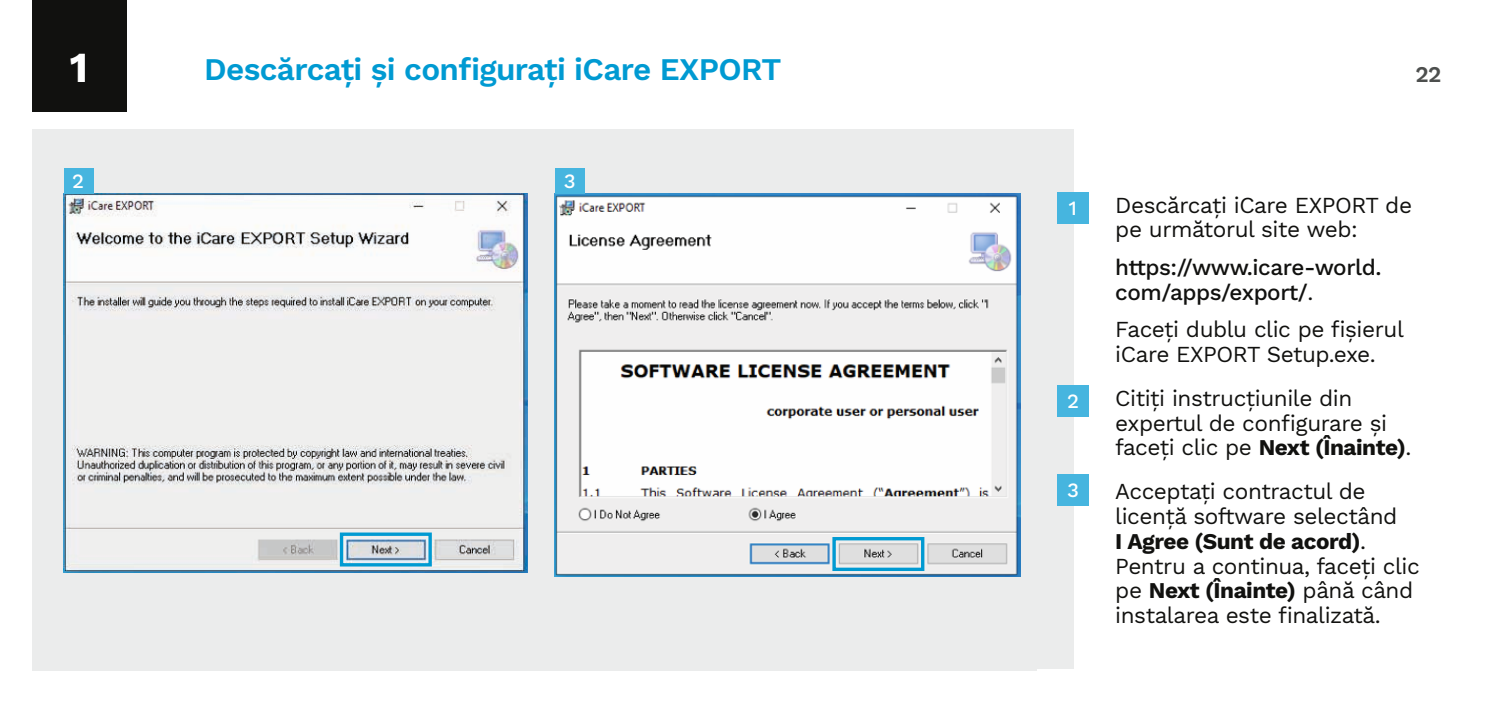
<style>
.page{position:relative;width:1499px;height:702px;background:#fff}
.page>*{position:absolute;margin:0;border:0;box-sizing:border-box;transform-origin:0 0}
.t1{font:700 42.75px "Work Sans";color:#fff}
.Otsikko_1{font:600 31.5px "Work Sans";letter-spacing:-.02em;color:#009ad2}
.listateksti{font:22.5px/24.8px "Work Sans";letter-spacing:-.02em;color:#11110f}
.listateksti-2{font:500 22.5px/24.8px "Work Sans";letter-spacing:-.02em;color:#11110f}
.t2{font:600 22.5px "Work Sans";color:#4d4f4e}
.Round_numbers{font:500 20.25px "Work Sans";color:#fff}
.s1{font-weight:400}
.s2{font-weight:700}
</style>
<div class="page">
<div style="left:32px;top:0;width:94px;height:112px;background:#11110f"></div>
<div style="left:33px;top:129px;width:1041px;height:539px;background:#ebecec"></div>
<div style="left:1057px;top:192px;width:32px;height:31px;background:#46b5df"></div>
<div style="left:1057px;top:385px;width:32px;height:32px;background:#46b5df"></div>
<div style="left:1057px;top:474px;width:32px;height:32px;background:#46b5df"></div>
<img style="left:64px;top:193px;width:463px;height:379px">
<img style="left:555px;top:193px;width:465px;height:383px">
<div style="left:64px;top:168px;width:30px;height:25px;background:#46b5df"></div>
<div style="left:555px;top:168px;width:30px;height:25px;background:#46b5df"></div>
<div style="left:340px;top:532px;width:92px;height:34px;border:3px solid #009ad2"></div>
<div style="left:832px;top:537px;width:92px;height:34px;border:3px solid #009ad2"></div>
<p class="t1" style="left:70px;top:35px;width:20px">1</p>
<p class="Otsikko_1" style="left:204px;top:45px;width:579px">Descărcați și configurați iCare EXPORT</p>
<p class="t2" style="left:1415px;top:57px;width:28px">22</p>
<p class="Round_numbers" style="left:72px;top:166px;width:13px">2</p>
<p class="Round_numbers" style="left:564px;top:166px;width:13px">3</p>
<p class="Round_numbers" style="left:1069px;top:192px;width:10px">1</p>
<p class="Round_numbers" style="left:1067px;top:386px;width:13px">2</p>
<p class="Round_numbers" style="left:1067px;top:475px;width:13px">3</p>
<p class="listateksti" style="left:1115px;top:193px;width:298px">Descărcați iCare EXPORT de pe următorul site web:</p>
<p class="listateksti-2" style="left:1115px;top:254px;width:268px">https://www.icare-world. com/apps/export/<span class="s1">.</span></p>
<p class="listateksti" style="left:1115px;top:318px;width:290px">Faceți dublu clic pe fișierul iCare EXPORT Setup.exe.</p>
<p class="listateksti" style="left:1115px;top:387px;width:298px">Citiți instrucțiunile din expertul de configurare și faceți clic pe <span class="s2">Next (Înainte)</span>.</p>
<p class="listateksti" style="left:1115px;top:480px;width:306px">Acceptați contractul de licență software selectând<br><span class="s2">I Agree (Sunt de acord)</span>.<br>Pentru a continua, faceți clic pe <span class="s2">Next (Înainte)</span> până când instalarea este finalizată.</p>
</div>
